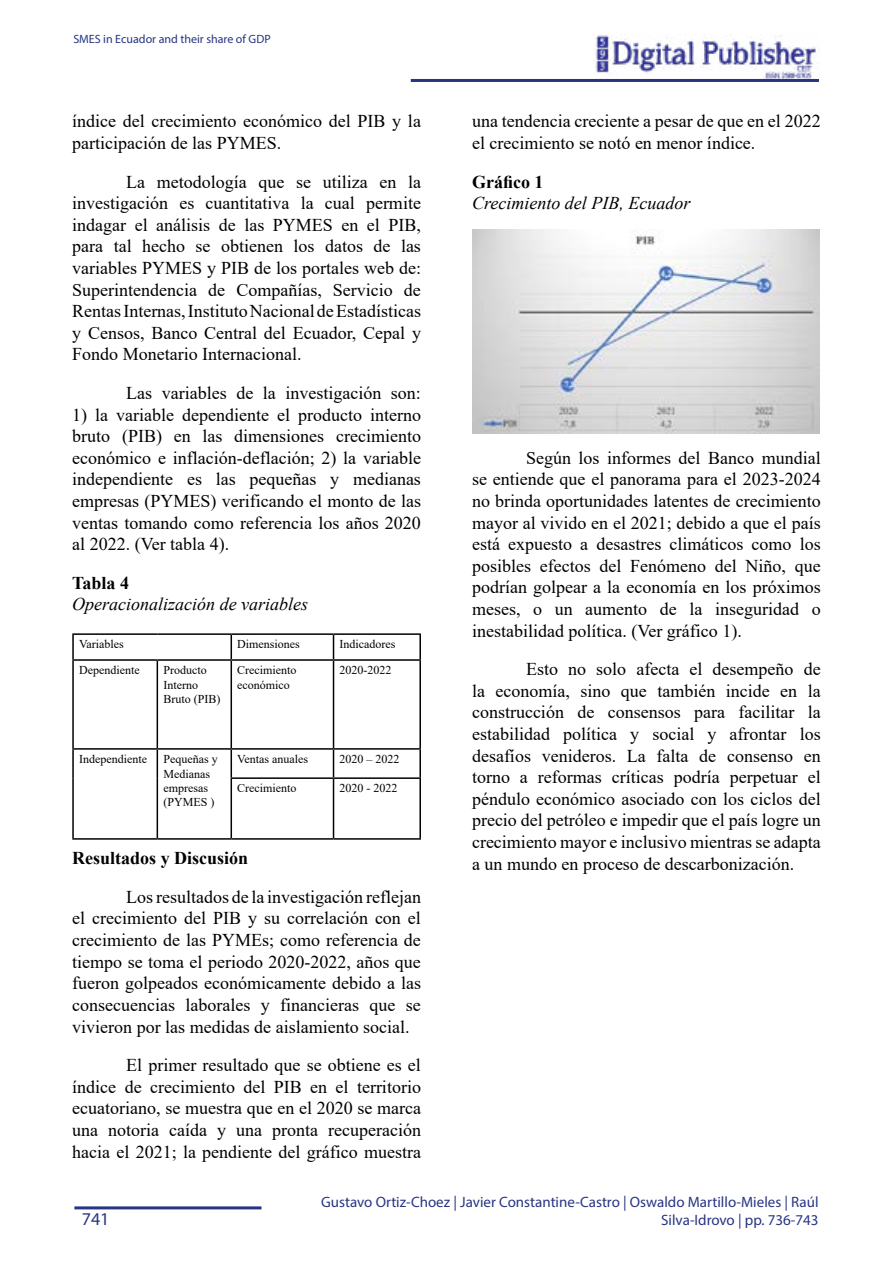
<style>
.page{position:relative;width:893px;height:1263px;background:#fff}
.page>*{position:absolute;margin:0;border:0;box-sizing:border-box;transform-origin:0 0}
.t1{font:18px/21.6px "Times New Roman";color:#000;text-align:justify}
.t2{font:italic 18px "Times New Roman";color:#000}
.t3{font:700 18px "Times New Roman";color:#000}
.t4{font:18px "Myriad Pro";color:#283583}
.t5{font:15px/18px "Myriad Pro";color:#283583;text-align:right}
.t6{font:12px/14.4px "Times New Roman";color:#000}
.t7{font:12px "Myriad Pro";color:#283583}
</style>
<div class="page">
<hr style="left:411px;top:79px;width:408px;height:3px;background:#283583">
<img style="left:595px;top:35px;width:222px;height:44px">
<hr style="left:74px;top:1206px;width:187px;height:3px;background:#283583">
<hr style="left:72px;top:633px;width:85px;height:2px;background:#000">
<hr style="left:72px;top:635px;width:2px;height:24px;background:#000">
<hr style="left:157px;top:633px;width:74px;height:2px;background:#000">
<hr style="left:231px;top:633px;width:102px;height:2px;background:#000">
<svg style="left:231px;top:635px;width:1px;height:24px"></svg>
<hr style="left:333px;top:633px;width:88px;height:2px;background:#000">
<svg style="left:333px;top:635px;width:1px;height:24px"></svg>
<hr style="left:419px;top:635px;width:2px;height:24px;background:#000">
<hr style="left:72px;top:659px;width:85px;height:2px;background:#000">
<hr style="left:72px;top:661px;width:2px;height:87px;background:#000">
<hr style="left:157px;top:659px;width:74px;height:2px;background:#000">
<hr style="left:157px;top:661px;width:1px;height:87px;background:#000">
<hr style="left:231px;top:659px;width:102px;height:2px;background:#000">
<hr style="left:231px;top:661px;width:1px;height:87px;background:#000">
<hr style="left:333px;top:659px;width:88px;height:2px;background:#000">
<hr style="left:333px;top:661px;width:1px;height:87px;background:#000">
<hr style="left:419px;top:661px;width:2px;height:87px;background:#000">
<hr style="left:72px;top:748px;width:85px;height:2px;background:#000">
<hr style="left:72px;top:750px;width:2px;height:28px;background:#000">
<hr style="left:157px;top:748px;width:74px;height:2px;background:#000">
<svg style="left:157px;top:750px;width:1px;height:28px"></svg>
<hr style="left:231px;top:748px;width:102px;height:2px;background:#000">
<svg style="left:231px;top:750px;width:1px;height:27px"></svg>
<hr style="left:333px;top:748px;width:88px;height:2px;background:#000">
<svg style="left:333px;top:750px;width:1px;height:27px"></svg>
<hr style="left:419px;top:750px;width:2px;height:27px;background:#000">
<hr style="left:72px;top:778px;width:2px;height:60px;background:#000">
<hr style="left:157px;top:778px;width:1px;height:60px;background:#000">
<hr style="left:231px;top:777px;width:102px;height:2px;background:#000">
<hr style="left:231px;top:779px;width:1px;height:59px;background:#000">
<hr style="left:333px;top:777px;width:88px;height:2px;background:#000">
<hr style="left:333px;top:779px;width:1px;height:59px;background:#000">
<hr style="left:419px;top:779px;width:2px;height:59px;background:#000">
<hr style="left:72px;top:838px;width:85px;height:2px;background:#000">
<hr style="left:157px;top:838px;width:74px;height:2px;background:#000">
<hr style="left:231px;top:838px;width:102px;height:2px;background:#000">
<hr style="left:333px;top:838px;width:88px;height:2px;background:#000">
<img style="left:472px;top:230px;width:347px;height:203px">
<p class="t7" style="left:73px;top:32px;width:199px">SMES in Ecuador and their share of GDP</p>
<p class="t1" style="left:72px;top:110px;width:350px">índice del crecimiento económico del PIB y la participación de las PYMES.</p>
<p class="t1" style="left:72px;top:170px;width:350px;text-indent:54px">La metodología que se utiliza en la investigación es cuantitativa la cual permite indagar el análisis de las PYMES en el PIB, para tal hecho se obtienen los datos de las variables PYMES y PIB de los portales web de:<br>Superintendencia de Compañías, Servicio de Rentas Internas, Instituto Nacional de Estadísticas y Censos, Banco Central del Ecuador, Cepal y Fondo Monetario Internacional.</p>
<p class="t1" style="left:126px;top:382px;width:296px">Las variables de la investigación son:</p>
<p class="t1" style="left:72px;top:403px;width:350px">1) la variable dependiente el producto interno bruto (PIB) en las dimensiones crecimiento económico e inflación-deflación; 2) la variable independiente es las pequeñas y medianas empresas (PYMES) verificando el monto de las ventas tomando como referencia los años 2020 al 2022. (Ver tabla 4).</p>
<p class="t3" style="left:72px;top:570px;width:58px">Tabla 4</p>
<p class="t2" style="left:72px;top:592px;width:237px">Operacionalización de variables</p>
<p class="t6" style="left:79px;top:637px;width:46px">Variables</p>
<p class="t6" style="left:237px;top:637px;width:64px">Dimensiones</p>
<p class="t6" style="left:340px;top:637px;width:57px">Indicadores</p>
<p class="t6" style="left:79px;top:663px;width:62px">Dependiente</p>
<p class="t6" style="left:163px;top:663px;width:58px">Producto<br>Interno<br>Bruto (PIB)</p>
<p class="t6" style="left:237px;top:663px;width:61px">Crecimiento económico</p>
<p class="t6" style="left:340px;top:663px;width:53px">2020-2022</p>
<p class="t6" style="left:79px;top:752px;width:69px">Independiente</p>
<p class="t6" style="left:163px;top:752px;width:56px">Pequeñas y<br>Medianas empresas (PYMES )</p>
<p class="t6" style="left:237px;top:752px;width:72px">Ventas anuales</p>
<p class="t6" style="left:340px;top:752px;width:61px">2020 – 2022</p>
<p class="t6" style="left:237px;top:781px;width:61px">Crecimiento</p>
<p class="t6" style="left:340px;top:781px;width:59px">2020 - 2022</p>
<p class="t3" style="left:72px;top:845px;width:178px">Resultados y Discusión</p>
<p class="t1" style="left:72px;top:885px;width:350px;text-indent:54px">Los resultados de la investigación reflejan el crecimiento del PIB y su correlación con el crecimiento de las PYMEs; como referencia de tiempo se toma el periodo 2020-2022, años que fueron golpeados económicamente debido a las consecuencias laborales y financieras que se vivieron por las medidas de aislamiento social.</p>
<p class="t1" style="left:72px;top:1054px;width:350px;text-indent:54px">El primer resultado que se obtiene es el índice de crecimiento del PIB en el territorio ecuatoriano, se muestra que en el 2020 se marca una notoria caída y una pronta recuperación hacia el 2021; la pendiente del gráfico muestra</p>
<p class="t1" style="left:472px;top:110px;width:350px">una tendencia creciente a pesar de que en el 2022 el crecimiento se notó en menor índice.</p>
<p class="t3" style="left:472px;top:168px;width:73px">Gráfico 1</p>
<p class="t2" style="left:472px;top:191px;width:220px">Crecimiento del PIB, Ecuador</p>
<p class="t1" style="left:472px;top:446px;width:350px;text-indent:54px">Según los informes del Banco mundial se entiende que el panorama para el 2023-2024 no brinda oportunidades latentes de crecimiento mayor al vivido en el 2021; debido a que el país está expuesto a desastres climáticos como los posibles efectos del Fenómeno del Niño, que podrían golpear a la economía en los próximos meses, o un aumento de la inseguridad o inestabilidad política. (Ver gráfico 1).</p>
<p class="t1" style="left:472px;top:658px;width:350px;text-indent:54px">Esto no solo afecta el desempeño de la economía, sino que también incide en la construcción de consensos para facilitar la estabilidad política y social y afrontar los desafíos venideros. La falta de consenso en torno a reformas críticas podría perpetuar el péndulo económico asociado con los ciclos del precio del petróleo e impedir que el país logre un crecimiento mayor e inclusivo mientras se adapta a un mundo en proceso de descarbonización.</p>
<p class="t4" style="left:82px;top:1208px;width:29px">741</p>
<p class="t5" style="left:321px;top:1193px;width:499px">Gustavo Ortiz-Choez | Javier Constantine-Castro | Oswaldo Martillo-Mieles | Raúl<br>Silva-Idrovo | pp. 736-743</p>
</div>
